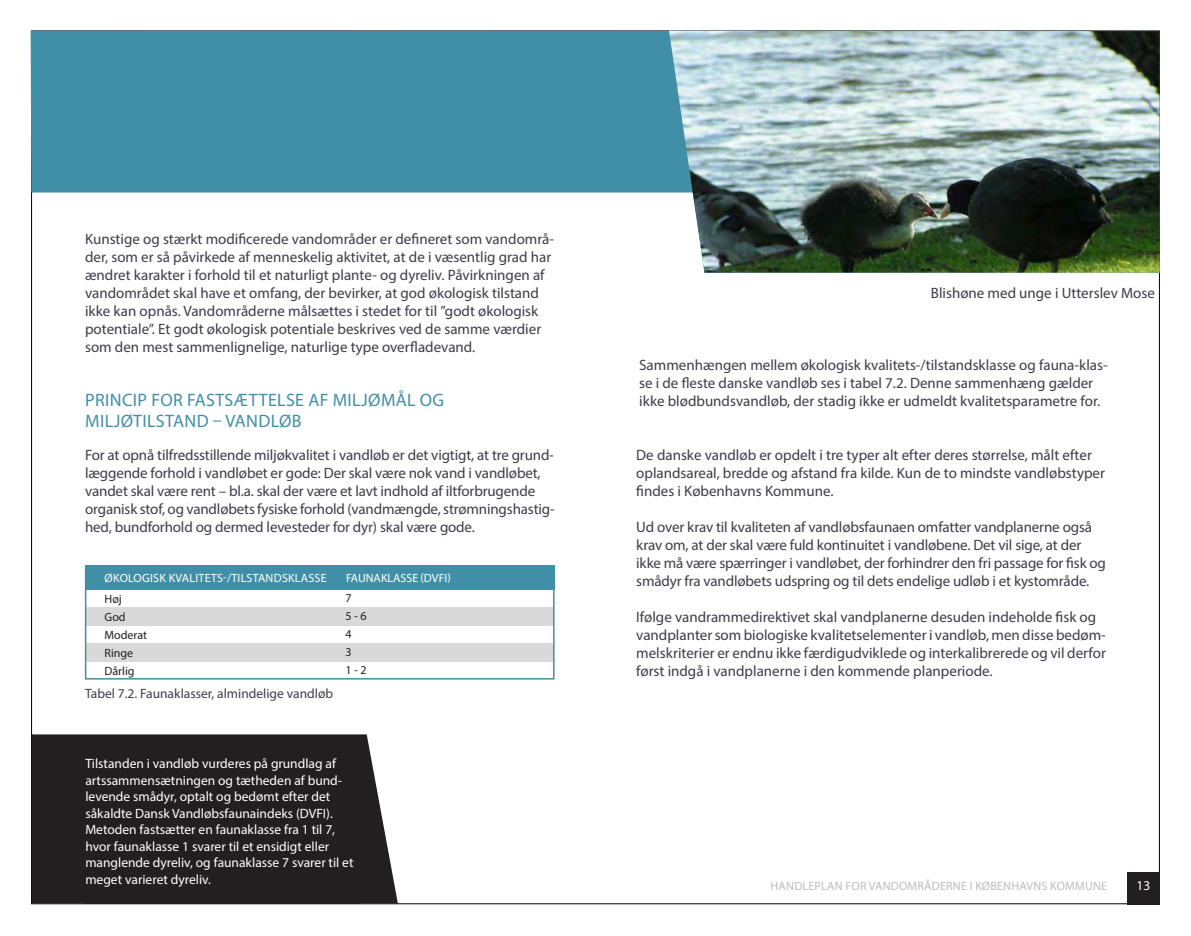
<style>
.page{position:relative;width:1191px;height:936px;background:#fff}
.page>*{position:absolute;margin:0;border:0;box-sizing:border-box;transform-origin:0 0}
.t1{font:18px/21px "Myriad Pro";letter-spacing:.02em;color:#418fa7}
.t2{font:15px/18px "Myriad Pro";color:#3e3c47}
.t3{font:13.5px/16.5px "Myriad Pro";color:#fff}
.t4{font:13.5px "Myriad Pro";color:#3e3c47}
.t5{font:12px "Myriad Pro";letter-spacing:.02em;color:#bcbdc0}
.t6{font:12px "Myriad Pro";letter-spacing:.02em;color:#fff}
.t7{font:12px/18px "Myriad Pro";color:#231f20}
.t8{font:12px "Myriad Pro";color:#fff}
</style>
<div class="page">
<div style="left:31px;top:31px;width:638px;height:161px;background:#418fa7"></div>
<img style="left:669px;top:31px;width:490px;height:241px">
<svg style="left:32px;top:734px;width:366px;height:169px;background:#3f3b3c"></svg>
<div style="left:85px;top:758px;width:275px;height:145px;background:#231f20"></div>
<div style="left:85px;top:569px;width:469px;height:110px;border:1px solid #418fa7"></div>
<div style="left:85px;top:565px;width:469px;height:24px;background:#418fa7"></div>
<div style="left:86px;top:607px;width:467px;height:18px;background:#d9d9da"></div>
<div style="left:86px;top:643px;width:467px;height:18px;background:#d9d9da"></div>
<div style="left:1127px;top:871px;width:32px;height:33px;background:#231f20"></div>
<p class="t2" style="left:85px;top:230px;width:470px">Kunstige og stærkt modificerede vandområder er defineret som vandområ&shy;der, som er så påvirkede af menneskelig aktivitet, at de i væsentlig grad har ændret karakter i forhold til et naturligt plante- og dyreliv. Påvirkningen af vandområdet skal have et omfang, der bevirker, at god økologisk tilstand ikke kan opnås. Vandområderne målsættes i stedet for til ”godt økologisk potentiale”. Et godt økologisk potentiale beskrives ved de samme værdier som den mest sammenlignelige, naturlige type overfladevand.</p>
<p class="t1" style="left:85px;top:389px;width:360px">PRINCIP FOR FASTSÆTTELSE AF MILJØMÅL OG<br>MILJØTILSTAND – VANDLØB</p>
<p class="t2" style="left:85px;top:446px;width:471px">For at opnå tilfredsstillende miljøkvalitet i vandløb er det vigtigt, at tre grund&shy;læggende forhold i vandløbet er gode: Der skal være nok vand i vandløbet, vandet skal være rent – bl.a. skal der være et lavt indhold af iltforbrugende organisk stof, og vandløbets fysiske forhold (vandmængde, strømningshastig&shy;hed, bundforhold og dermed levesteder for dyr) skal være gode.</p>
<p class="t6" style="left:105px;top:571px;width:223px">ØKOLOGISK KVALITETS-/TILSTANDSKLASSE</p>
<p class="t8" style="left:346px;top:571px;width:106px">FAUNAKLASSE (DVFI)</p>
<p class="t7" style="left:104px;top:590px;width:44px">Høj<br>God<br>Moderat<br>Ringe<br>Dårlig</p>
<p class="t7" style="left:345px;top:589px;width:23px">7<br>5 - 6<br>4<br>3<br>1 - 2</p>
<p class="t4" style="left:85px;top:686px;width:249px">Tabel 7.2. Faunaklasser, almindelige vandløb</p>
<p class="t3" style="left:85px;top:755px;width:270px">Tilstanden i vandløb vurderes på grundlag af artssammensætningen og tætheden af bund&shy;levende smådyr, optalt og bedømt efter det såkaldte Dansk Vandløbsfaunaindeks (DVFI).<br>Metoden fastsætter en faunaklasse fra 1 til 7, hvor faunaklasse 1 svarer til et ensidigt eller manglende dyreliv, og faunaklasse 7 svarer til et meget varieret dyreliv.</p>
<p class="t2" style="left:931px;top:284px;width:225px">Blishøne med unge i Utterslev Mose</p>
<p class="t2" style="left:639px;top:356px;width:470px">Sammenhængen mellem økologisk kvalitets-/tilstandsklasse og fauna-klas&shy;se i de fleste danske vandløb ses i tabel 7.2. Denne sammenhæng gælder ikke blødbundsvandløb, der stadig ikke er udmeldt kvalitetsparametre for.</p>
<p class="t2" style="left:636px;top:446px;width:470px">De danske vandløb er opdelt i tre typer alt efter deres størrelse, målt efter oplandsareal, bredde og afstand fra kilde. Kun de to mindste vandløbstyper findes i Københavns Kommune.</p>
<p class="t2" style="left:636px;top:518px;width:471px">Ud over krav til kvaliteten af vandløbsfaunaen omfatter vandplanerne også krav om, at der skal være fuld kontinuitet i vandløbene. Det vil sige, at der ikke må være spærringer i vandløbet, der forhindrer den fri passage for fisk og smådyr fra vandløbets udspring og til dets endelige udløb i et kystområde.</p>
<p class="t2" style="left:636px;top:608px;width:471px">Ifølge vandrammedirektivet skal vandplanerne desuden indeholde fisk og vandplanter som biologiske kvalitetselementer i vandløb, men disse bedøm&shy;melskriterier er endnu ikke færdigudviklede og interkalibrerede og vil derfor først indgå i vandplanerne i den kommende planperiode.</p>
<p class="t5" style="left:770px;top:879px;width:338px">HANDLEPLAN FOR VANDOMRÅDERNE I KØBENHAVNS KOMMUNE</p>
<p class="t3" style="left:1136px;top:877px;width:15px">13</p>
</div>
